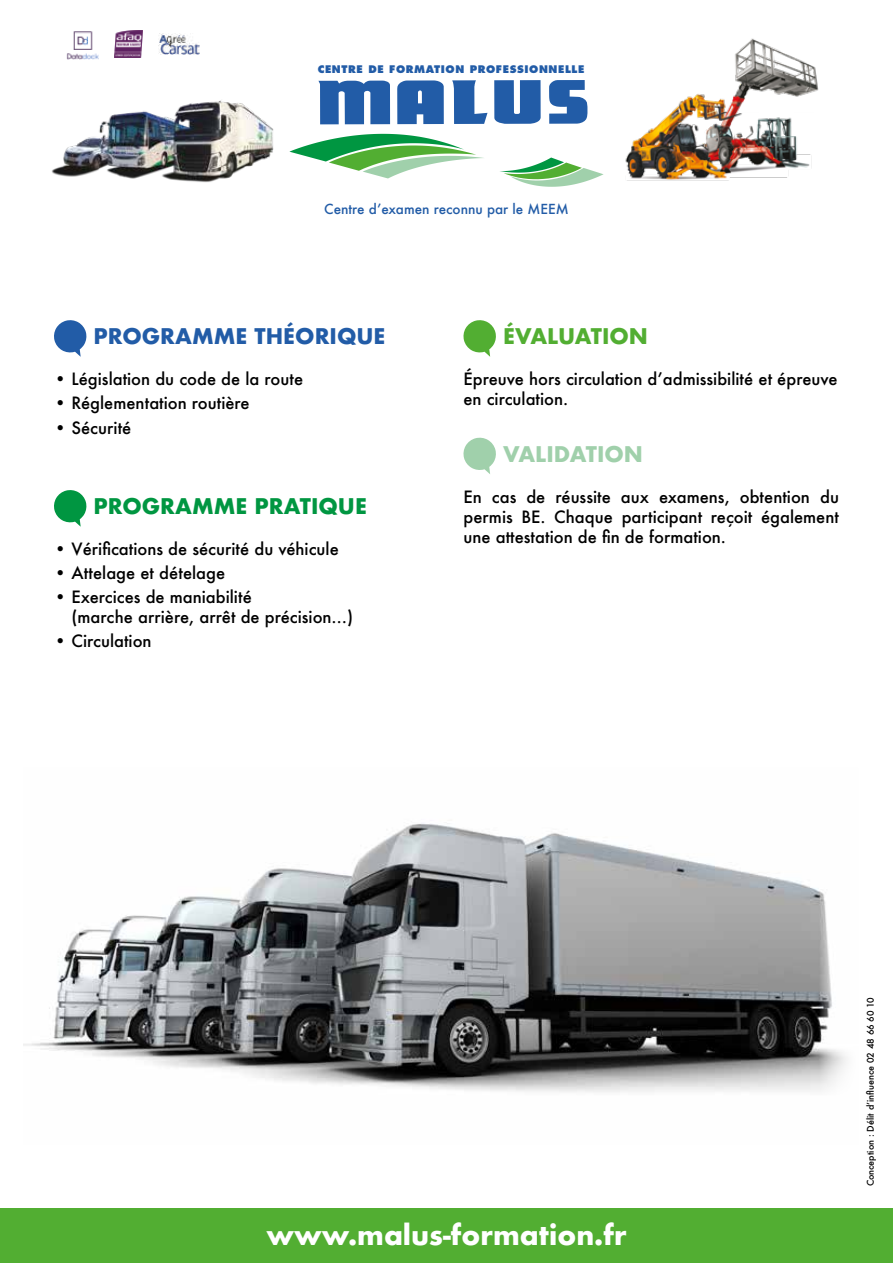
<style>
.page{position:relative;width:893px;height:1263px;background:#fff}
.page>*{position:absolute;margin:0;border:0;box-sizing:border-box;transform-origin:0 0}
.t1{font:700 27px "Futura";color:#fff}
.t2{font:700 21px "Futura";color:#225ca7}
.t3{font:700 21px "Futura";color:#009641}
.t4{font:700 21px "Futura";color:#52ae32}
.t5{font:700 21px "Futura";color:#a0d0ab}
.t6{font:500 16.5px/19.8px "Futura";color:#000}
.t7{font:500 13.5px "Futura";color:#225ca7}
.t8{font:800 10.2px "Futura";letter-spacing:.06em;color:#225ca7}
.t9{font:500 9px "Futura";color:#000}
</style>
<div class="page">
<svg style="left:549px;top:80px;width:39px;height:44px"></svg>
<svg style="left:318px;top:81px;width:72px;height:43px;background:#4677b5"></svg>
<svg style="left:452px;top:80px;width:35px;height:44px"></svg>
<svg style="left:494px;top:80px;width:47px;height:44px;background:#4072b3"></svg>
<svg style="left:397px;top:80px;width:47px;height:44px;background:#366aaf"></svg>
<svg style="left:500px;top:158px;width:104px;height:29px"></svg>
<svg style="left:289px;top:134px;width:195px;height:44px"></svg>
<img style="left:51px;top:100px;width:223px;height:83px">
<img style="left:625px;top:38px;width:194px;height:143px">
<div style="left:0;top:1209px;width:893px;height:54px;background:#52ae32"></div>
<img style="left:114px;top:30px;width:29px;height:27px">
<img style="left:66px;top:31px;width:33px;height:29px">
<img style="left:159px;top:34px;width:41px;height:20px">
<img style="left:23px;top:823px;width:824px;height:269px">
<svg style="left:54px;top:320px;width:33px;height:37px"></svg>
<svg style="left:54px;top:490px;width:33px;height:37px"></svg>
<svg style="left:463px;top:320px;width:33px;height:37px"></svg>
<svg style="left:463px;top:437px;width:33px;height:37px"></svg>
<p class="t8" style="left:318px;top:63px;width:268px">CENTRE DE FORMATION PROFESSIONNELLE</p>
<p class="t7" style="left:324px;top:200px;width:246px">Centre d’examen reconnu par le MEEM</p>
<p class="t2" style="left:94px;top:321px;width:293px">PROGRAMME THÉORIQUE</p>
<p class="t6" style="left:54px;top:369px;width:251px">• Législation du code de la route</p>
<p class="t6" style="left:54px;top:393px;width:197px">• Réglementation routière</p>
<p class="t6" style="left:54px;top:417px;width:79px">• Sécurité</p>
<p class="t3" style="left:94px;top:491px;width:275px">PROGRAMME PRATIQUE</p>
<p class="t6" style="left:54px;top:539px;width:286px">• Vérifications de sécurité du véhicule</p>
<p class="t6" style="left:54px;top:563px;width:173px">• Attelage et dételage</p>
<p class="t6" style="left:72px;top:587px;width:283px;text-indent:-18px">• Exercices de maniabilité<br>(marche arrière, arrêt de précision…)</p>
<p class="t6" style="left:54px;top:631px;width:99px">• Circulation</p>
<p class="t4" style="left:503px;top:321px;width:146px">ÉVALUATION</p>
<p class="t6" style="left:463px;top:369px;width:376px">Épreuve hors circulation d’admissibilité et épreuve en circulation.</p>
<p class="t5" style="left:503px;top:439px;width:141px">VALIDATION</p>
<p class="t6" style="left:463px;top:487px;width:377px;text-align:justify">En cas de réussite aux examens, obtention du permis BE. Chaque participant reçoit également une attestation de fin de formation.</p>
<h1 class="t1" style="left:266px;top:1215px;width:362px">www.malus-formation.fr</h1>
<p class="t9" style="left:864px;top:1186px;width:191px;rotate:-90deg">Conception : Délit d’influence 02 48 66 60 10</p>
</div>
